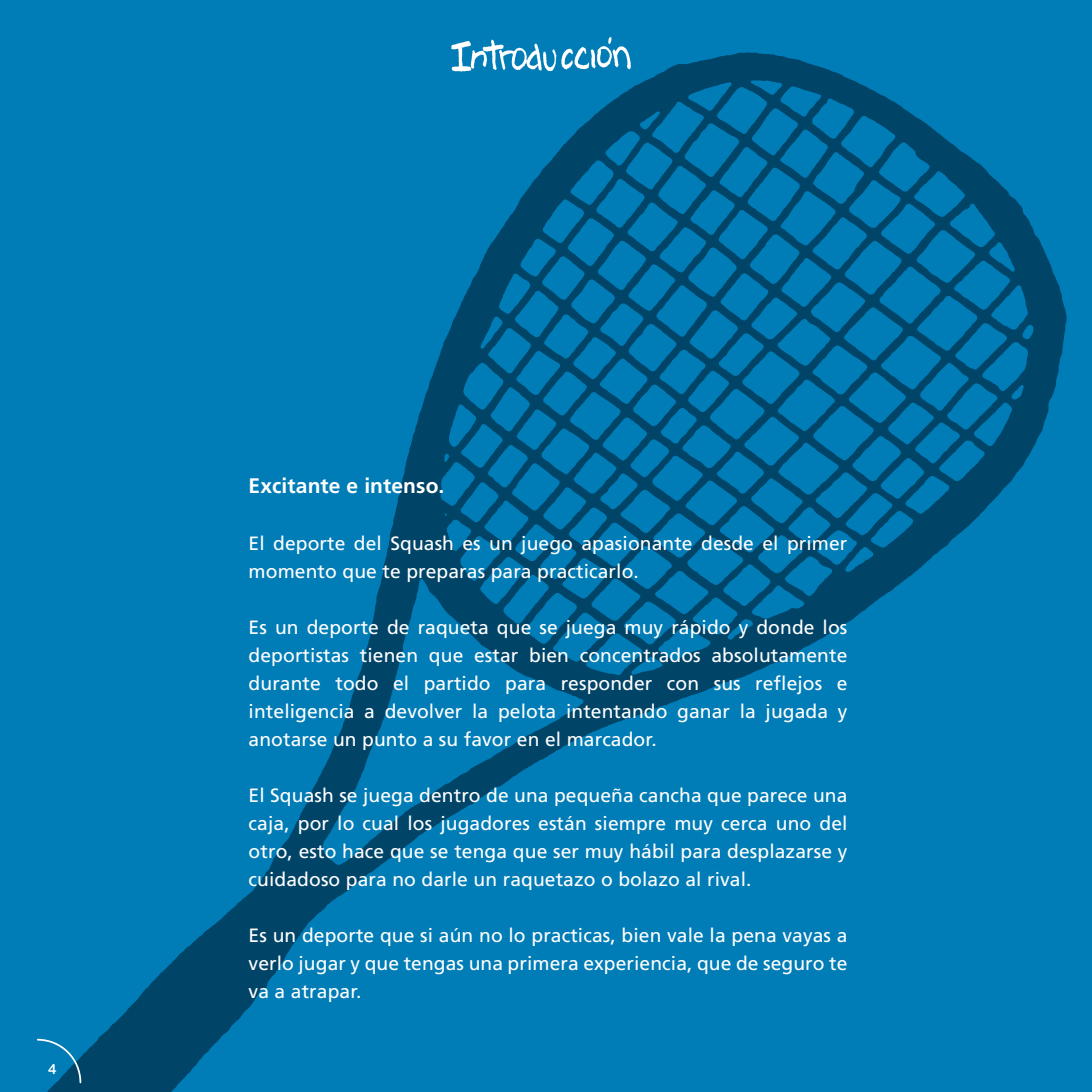
<style>
.page{position:relative;width:1092px;height:1092px;background:#fff}
.page>*{position:absolute;margin:0;border:0;box-sizing:border-box;transform-origin:0 0}
.t1{font:700 21px "Frutiger";letter-spacing:.005em;color:#fff}
.t2{font:19.25px/28px "Frutiger";letter-spacing:.005em;color:#fff;text-align:justify}
.t3{font:14px "Arial Rounded MT Bold";color:#fff}
</style>
<div class="page">
<div style="left:0;top:0;width:1091px;height:1091px;background:#007cb6"></div>
<img style="left:48px;top:52px;width:1019px;height:1039px">
<svg style="left:36px;top:1037px;width:46px;height:47px"></svg>
<img style="left:446px;top:37px;width:191px;height:37px">
<p class="t3" style="left:48px;top:1060px;width:10px">4</p>
<p class="t1" style="left:248px;top:474px;width:197px">Excitante e intenso.</p>
<p class="t2" style="left:248px;top:529px;width:600px">El deporte del Squash es un juego apasionante desde el primer momento que te preparas para practicarlo.</p>
<p class="t2" style="left:248px;top:613px;width:600px">Es un deporte de raqueta que se juega muy rápido y donde los deportistas tienen que estar bien concentrados absolutamente durante todo el partido para responder con sus reflejos e inteligencia a devolver la pelota intentando ganar la jugada y anotarse un punto a su favor en el marcador.</p>
<p class="t2" style="left:248px;top:781px;width:600px">El Squash se juega dentro de una pequeña cancha que parece una caja, por lo cual los jugadores están siempre muy cerca uno del otro, esto hace que se tenga que ser muy hábil para desplazarse y cuidadoso para no darle un raquetazo o bolazo al rival.</p>
<p class="t2" style="left:248px;top:921px;width:600px">Es un deporte que si aún no lo practicas, bien vale la pena vayas a verlo jugar y que tengas una primera experiencia, que de seguro te va a atrapar.</p>
</div>
